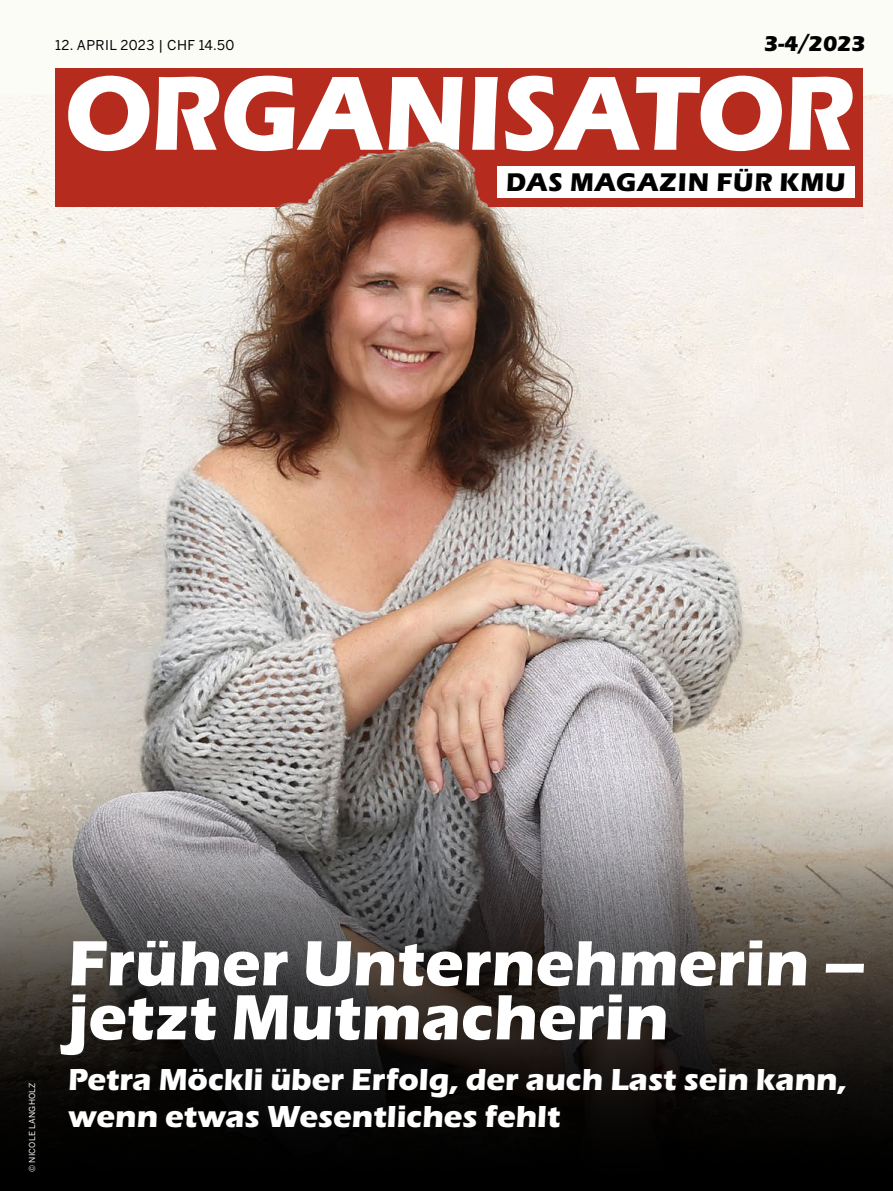
<style>
.page{position:relative;width:893px;height:1191px;background:#fff}
.page>*{position:absolute;margin:0;border:0;box-sizing:border-box;transform-origin:0 0}
.t1{font:103.95px "Eras Bold ITC";letter-spacing:-.005em;color:#fff;scale:.93 1}
.t2{font:63px/54px "Eras Bold ITC";color:#fff}
.t3{font:30px/37.5px "Eras Bold ITC";color:#fff}
.t4{font:25.2px "Eras Bold ITC";letter-spacing:.04em;color:#000}
.t5{font:21px "Eras Bold ITC";color:#000}
.t6{font:13.5px "Benton Sans";letter-spacing:.03em;color:#000}
.t7{font:8.25px "Benton Sans";letter-spacing:.03em;color:#fff}
</style>
<div class="page">
<img style="left:0;top:93px;width:893px;height:681px">
<svg style="left:0;top:774px;width:893px;height:77px;background:#a7a29e"></svg>
<svg style="left:0;top:851px;width:893px;height:340px;background:#312f2d"></svg>
<div style="left:55px;top:68px;width:808px;height:138px;background:#b52c1f"></div>
<img style="left:0;top:117px;width:893px;height:203px">
<p class="t6" style="left:55px;top:37px;width:181px">12. April 2023 | CHF 14.50</p>
<p class="t5" style="left:764px;top:31px;width:103px">3-4/2023</p>
<h1 class="t1" style="left:65px;top:51px;width:850px">ORGANISATOR</h1>
<p class="t4" style="left:506px;top:167px;width:340px">DAS MAGAZIN FÜR KMU</p>
<p class="t7" style="left:27px;top:1172px;width:91px;rotate:-90deg">© NICOLE LANGHOLZ</p>
<h2 class="t2" style="left:68px;top:936px;width:799px">Früher Unternehmerin – jetzt Mutmacherin</h2>
<p class="t3" style="left:68px;top:1060px;width:780px">Petra Möckli über Erfolg, der auch Last sein kann, wenn etwas Wesentliches fehlt</p>
</div>
